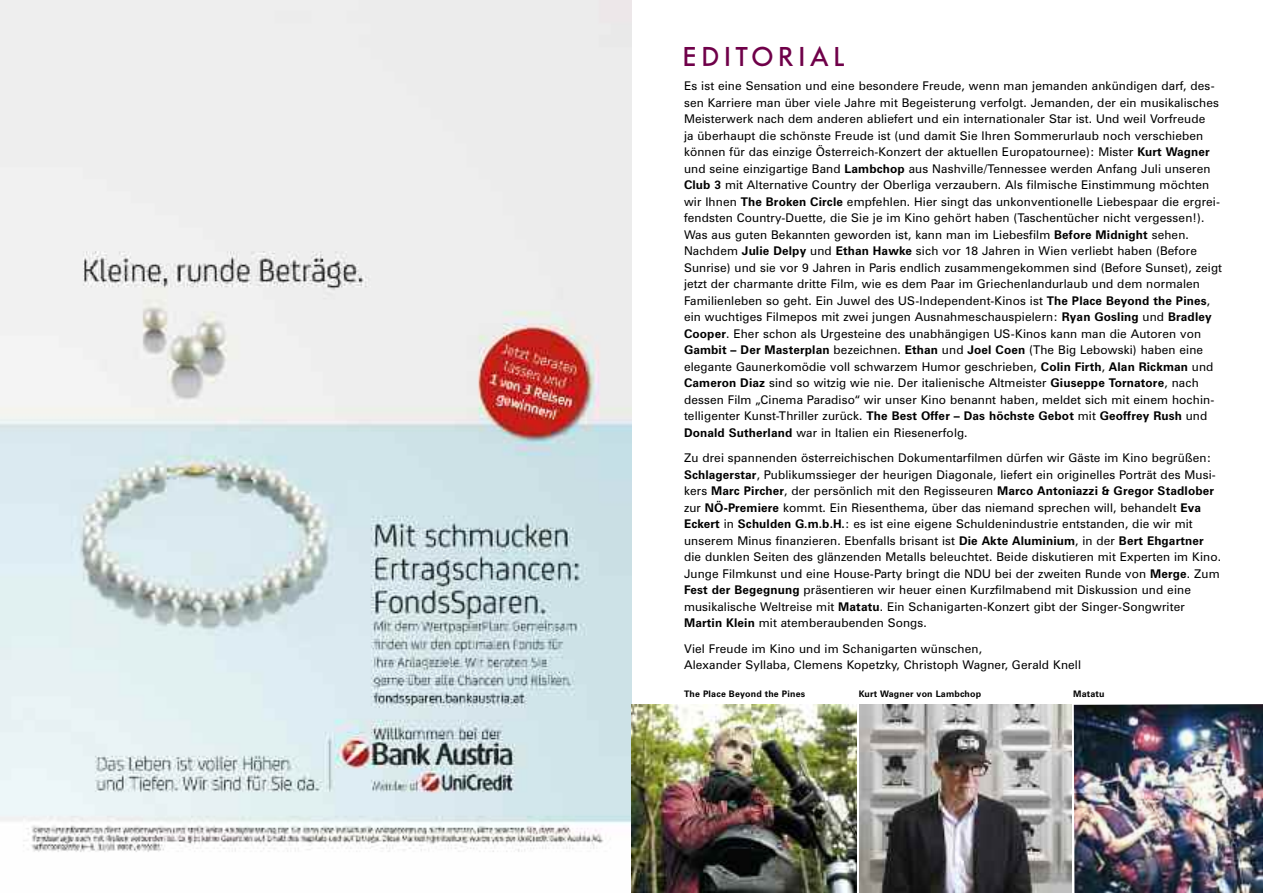
<style>
.page{position:relative;width:1263px;height:893px;background:#fff}
.page>*{position:absolute;margin:0;border:0;box-sizing:border-box;transform-origin:0 0}
.t1{font:500 27px "Futura BQ";letter-spacing:.17em;color:#6f0049}
.t2{font:12px/16.5px "Zurich BT";letter-spacing:.01em;color:#000}
.t3{font:700 9px "Zurich BT";letter-spacing:.015em;color:#000}
.s1{font-weight:700}
</style>
<div class="page">
<img style="left:0;top:0;width:631px;height:852px">
<img style="left:1074px;top:704px;width:189px;height:189px">
<img style="left:859px;top:705px;width:212px;height:188px">
<img style="left:631px;top:705px;width:226px;height:188px">
<h1 class="t1" style="left:683px;top:41px;width:164px">EDITORIAL</h1>
<p class="t2" style="left:684px;top:79px;width:540px">Es ist eine Sensation und eine besondere Freude, wenn man jemanden ankündigen darf, des&shy;sen Karriere man über viele Jahre mit Begeisterung verfolgt. Jemanden, der ein musikalisches Meisterwerk nach dem anderen abliefert und ein internationaler Star ist. Und weil Vorfreude<br>ja überhaupt die schönste Freude ist (und damit Sie Ihren Sommerurlaub noch verschieben können für das einzige Österreich-Konzert der aktuellen Europatournee): Mister <span class="s1">Kurt Wagner </span>und seine einzigartige Band <span class="s1">Lambchop</span> aus Nashville/Tennessee werden Anfang Juli unseren <span class="s1">Club 3</span> mit Alternative Country der Oberliga verzaubern. Als filmische Einstimmung möchten wir Ihnen <span class="s1">The Broken Circle</span> empfehlen. Hier singt das unkonventionelle Liebespaar die ergrei&shy;fendsten Country-Duette, die Sie je im Kino gehört haben (Taschentücher nicht vergessen!).<br>Was aus guten Bekannten geworden ist, kann man im Liebesfilm <span class="s1">Before Midnight</span> sehen.<br>Nachdem <span class="s1">Julie Delpy</span> und <span class="s1">Ethan Hawke</span> sich vor 18 Jahren in Wien verliebt haben (Before Sunrise) und sie vor 9 Jahren in Paris endlich zusammengekommen sind (Before Sunset), zeigt jetzt der charmante dritte Film, wie es dem Paar im Griechenlandurlaub und dem normalen Familienleben so geht. Ein Juwel des US-Independent-Kinos ist <span class="s1">The Place Beyond the Pines</span>, ein wuchtiges Filmepos mit zwei jungen Ausnahmeschauspielern: <span class="s1">Ryan Gosling</span> und <span class="s1">Bradley Cooper</span>. Eher schon als Urgesteine des unabhängigen US-Kinos kann man die Autoren von <span class="s1">Gambit – Der Masterplan</span> bezeichnen. <span class="s1">Ethan</span> und <span class="s1">Joel Coen</span> (The Big Lebowski) haben eine elegante Gaunerkomödie voll schwarzem Humor geschrieben, <span class="s1">Colin Firth</span>, <span class="s1">Alan Rickman</span> und <span class="s1">Cameron Diaz</span> sind so witzig wie nie. Der italienische Altmeister <span class="s1">Giuseppe Tornatore</span>, nach dessen Film „Cinema Paradiso“ wir unser Kino benannt haben, meldet sich mit einem hochin&shy;telligenter Kunst-Thriller zurück. <span class="s1">The Best Offer – Das höchste Gebot</span> mit <span class="s1">Geoffrey Rush</span> und <span class="s1">Donald Sutherland</span> war in Italien ein Riesenerfolg.</p>
<p class="t2" style="left:684px;top:451px;width:539px">Zu drei spannenden österreichischen Dokumentarfilmen dürfen wir Gäste im Kino begrüßen:<br><span class="s1">Schlagerstar</span>, Publikumssieger der heurigen Diagonale, liefert ein originelles Porträt des Musi&shy;kers <span class="s1">Marc Pircher</span>, der persönlich mit den Regisseuren <span class="s1">Marco Antoniazzi &amp; Gregor Stadlober </span>zur <span class="s1">NÖ-Premiere</span> kommt. Ein Riesenthema, über das niemand sprechen will, behandelt <span class="s1">Eva Eckert</span> in <span class="s1">Schulden G.m.b.H.</span>: es ist eine eigene Schuldenindustrie entstanden, die wir mit unserem Minus finanzieren. Ebenfalls brisant ist <span class="s1">Die Akte Aluminium</span>, in der <span class="s1">Bert Ehgartner </span>die dunklen Seiten des glänzenden Metalls beleuchtet. Beide diskutieren mit Experten im Kino.<br>Junge Filmkunst und eine House-Party bringt die NDU bei der zweiten Runde von <span class="s1">Merge</span>. Zum <span class="s1">Fest der Begegnung</span> präsentieren wir heuer einen Kurzfilmabend mit Diskussion und eine musikalische Weltreise mit <span class="s1">Matatu</span>. Ein Schanigarten-Konzert gibt der Singer-Songwriter <span class="s1">Martin Klein</span> mit atemberaubenden Songs.</p>
<p class="t2" style="left:684px;top:641px;width:399px">Viel Freude im Kino und im Schanigarten wünschen,<br>Alexander Syllaba, Clemens Kopetzky, Christoph Wagner, Gerald Knell</p>
<p class="t3" style="left:684px;top:691px;width:123px">The Place Beyond the Pines</p>
<p class="t3" style="left:859px;top:691px;width:124px">Kurt Wagner von Lambchop</p>
<p class="t3" style="left:1073px;top:691px;width:33px">Matatu</p>
</div>
